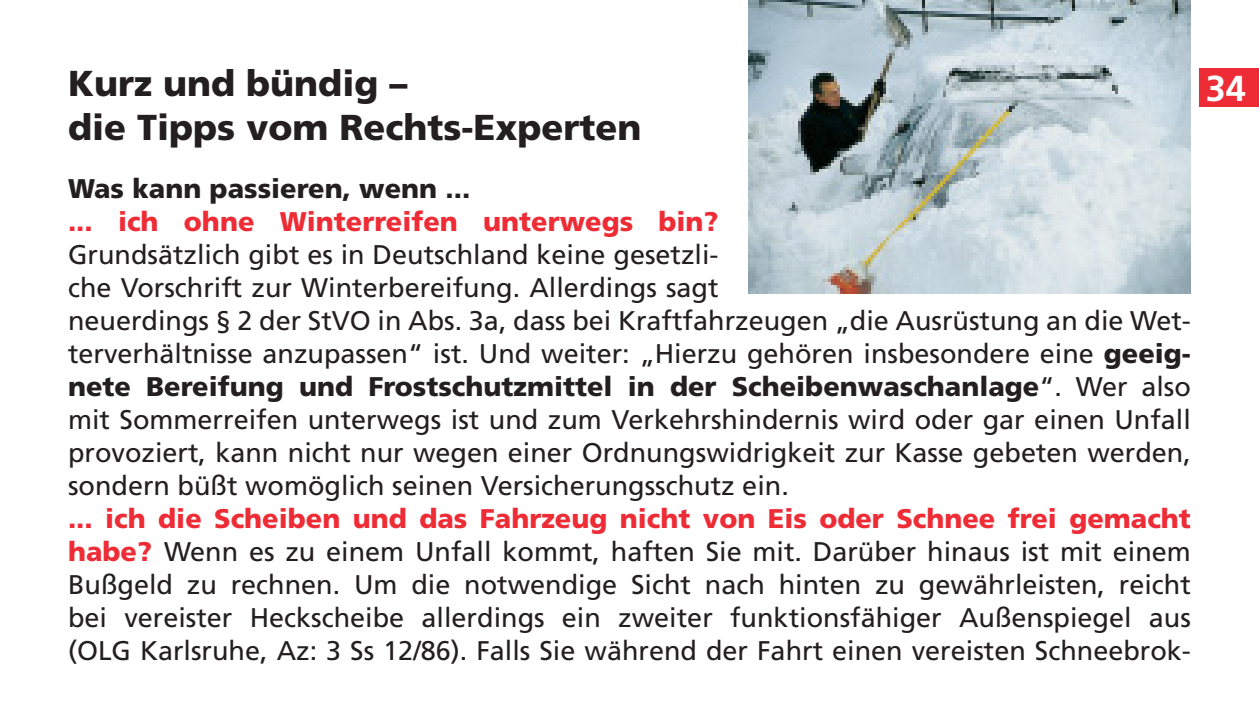
<style>
.page{position:relative;width:1259px;height:723px;background:#fff}
.page>*{position:absolute;margin:0;border:0;box-sizing:border-box;transform-origin:0 0}
.t1{font:900 36px/43.5px "Frutiger";color:#231f20}
.t2{font:700 36px "Frutiger";color:#fff}
.t3{font:27px/33px "Frutiger";color:#231f20}
.s1{font-weight:900}
.s2{font-weight:900;color:#ee2c36}
</style>
<div class="page">
<div style="left:1199px;top:68px;width:60px;height:38px;background:#ee2c36"></div>
<img style="left:748px;top:0;width:443px;height:294px">
<p class="t1" style="left:68px;top:64px;width:575px">Kurz und bündig –<br>die Tipps vom Rechts -Experten</p>
<p class="t3" style="left:68px;top:174px;width:1124px"><span class="s1">Was kann passieren, wenn ...<br></span><span class="s2">... ich ohne Winterreifen unterwegs bin?<br></span>Grundsätzlich gibt es in Deutschland keine gesetzli-<br>che Vorschrift zur Winterbereifung . Allerdings sagt<br>neuerdings § 2 der StVO in Abs. 3a, dass bei Kraftfahrzeugen „die Ausrüstung an die Wet&shy;terverhältnisse anzupassen“ ist. Und weiter: „Hierzu gehören insbesondere eine <span class="s1">geeig&shy;nete Bereifung und Frostschutzmittel in der Scheibenwaschanlage</span>“. Wer also mit Sommerreifen unterwegs ist und zum Verkehrshindernis wird oder gar einen Unfall provoziert, kann nicht nur wegen einer Ordnungswidrigkeit zur Kasse gebeten werden, sondern büßt womöglich seinen Versicherungsschutz ein.<br><span class="s2">... ich die Scheiben und das Fahrzeug nicht von Eis oder Schnee frei gemacht habe?</span> Wenn es zu einem Unfall kommt, haften Sie mit. Darüber hinaus ist mit einem Bußgeld zu rechnen. Um die notwendige Sicht nach hinten zu gewährleisten, reicht bei vereister Heckscheibe allerdings ein zweiter funktionsfähiger Außenspiegel aus (OLG Karlsruhe, Az: 3 Ss 12/86). Falls Sie während der Fahrt einen vereisten Schneebrok-</p>
<p class="t2" style="left:1205px;top:74px;width:42px">34</p>
</div>
